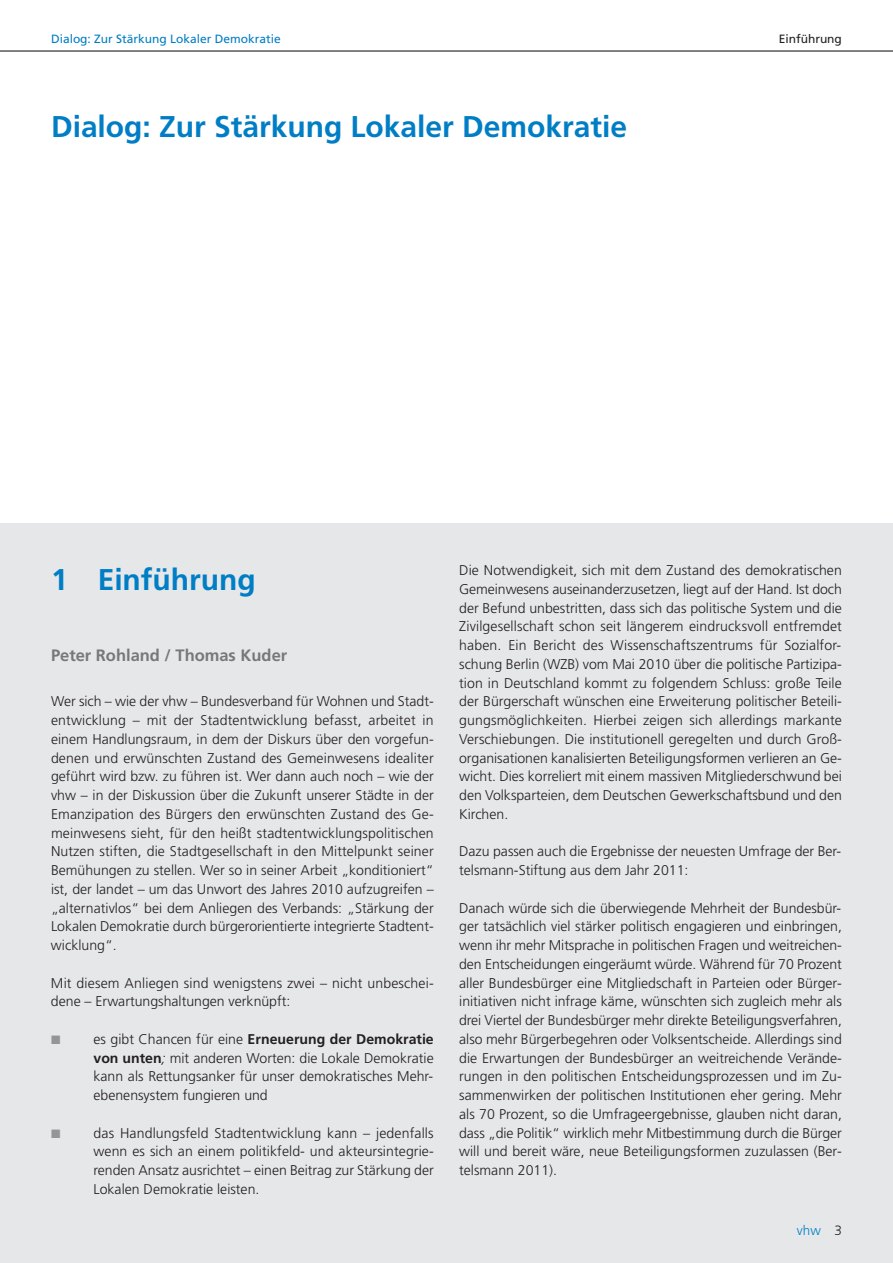
<style>
.page{position:relative;width:893px;height:1263px;background:#fff}
.page>*{position:absolute;margin:0;border:0;box-sizing:border-box;transform-origin:0 0}
.t1{font:700 30px "Frutiger LT";color:#007ec5}
.t2{font:700 16.5px "Frutiger LT";color:#76787b}
.t3{font:300 14.1px/18.8px "Frutiger LT";color:#231f20;text-align:justify}
.t4{font:300 13.5px "Frutiger LT";color:#007ec5}
.t5{font:12px "Frutiger LT";color:#007ec5}
.t6{font:12px "Frutiger LT";color:#231f20}
.s1{font-weight:700}
.s2{font-style:italic}
.s3{color:#231f20}
</style>
<div class="page">
<div style="left:0;top:523px;width:893px;height:740px;background:#e6e7e9"></div>
<hr style="left:0;top:50px;width:893px;height:2px;background:#231f20">
<p class="t5" style="left:51px;top:34px;width:231px">Dialog: Zur Stärkung Lokaler Demokratie</p>
<p class="t6" style="left:779px;top:34px;width:65px">Einführung</p>
<h1 class="t1" style="left:51px;top:115px;width:578px">Dialog: Zur Stärkung Lokaler Demokratie</h1>
<h1 class="t1" style="left:51px;top:568px;width:206px">1 Einführung</h1>
<p class="t2" style="left:51px;top:649px;width:238px">Peter Rohland / Thomas Kuder</p>
<p class="t3" style="left:51px;top:693px;width:384px">Wer sich – wie der vhw – Bundesverband für Wohnen und Stadt&shy;entwicklung – mit der Stadtentwicklung befasst, arbeitet in einem Handlungsraum, in dem der Diskurs über den vorgefun&shy;denen und erwünschten Zustand des Gemeinwesens idealiter geführt wird bzw. zu führen ist. Wer dann auch noch – wie der vhw – in der Diskussion über die Zukunft unserer Städte in der Emanzipation des Bürgers den erwünschten Zustand des Ge&shy;meinwesens sieht, für den heißt stadtentwicklungspolitischen Nutzen stiften, die Stadtgesellschaft in den Mittelpunkt seiner Bemühungen zu stellen. Wer so in seiner Arbeit „konditioniert“ ist, der landet – um das Unwort des Jahres 2010 aufzugreifen – „alternativlos“ bei dem Anliegen des Verbands: „Stärkung der Lokalen Demokratie durch bürgerorientierte integrierte Stadtent&shy;wicklung“.</p>
<p class="t3" style="left:51px;top:974px;width:384px">Mit diesem Anliegen sind wenigstens zwei – nicht unbeschei&shy;dene – Erwartungshaltungen verknüpft:</p>
<p class="t3" style="left:94px;top:1031px;width:342px">es gibt Chancen für eine <span class="s1">Erneuerung der Demokratie von unten</span><span class="s2">;</span> mit anderen Worten: die Lokale Demokratie kann als Rettungsanker für unser demokratisches Mehr&shy;ebenensystem fungieren und</p>
<p class="t3" style="left:94px;top:1124px;width:342px">das Handlungsfeld Stadtentwicklung kann – jedenfalls wenn es sich an einem politikfeld- und akteursintegrie&shy;renden Ansatz ausrichtet – einen Beitrag zur Stärkung der Lokalen Demokratie leisten.</p>
<p class="t3" style="left:459px;top:562px;width:384px">Die Notwendigkeit, sich mit dem Zustand des demokratischen Gemeinwesens auseinanderzusetzen, liegt auf der Hand. Ist doch der Befund unbestritten, dass sich das politische System und die Zivilgesellschaft schon seit längerem eindrucksvoll entfremdet haben. Ein Bericht des Wissenschaftszentrums für Sozialfor&shy;schung Berlin (WZB) vom Mai 2010 über die politische Partizipa&shy;tion in Deutschland kommt zu folgendem Schluss: große Teile der Bürgerschaft wünschen eine Erweiterung politischer Beteili&shy;gungsmöglichkeiten. Hierbei zeigen sich allerdings markante Verschiebungen. Die institutionell geregelten und durch Groß&shy;organisationen kanalisierten Beteiligungsformen verlieren an Ge&shy;wicht. Dies korreliert mit einem massiven Mitgliederschwund bei den Volksparteien, dem Deutschen Gewerkschaftsbund und den Kirchen.</p>
<p class="t3" style="left:459px;top:843px;width:383px">Dazu passen auch die Ergebnisse der neuesten Umfrage der Ber&shy;telsmann-Stiftung aus dem Jahr 2011:</p>
<p class="t3" style="left:459px;top:899px;width:384px">Danach würde sich die überwiegende Mehrheit der Bundesbür&shy;ger tatsächlich viel stärker politisch engagieren und einbringen, wenn ihr mehr Mitsprache in politischen Fragen und weitreichen&shy;den Entscheidungen eingeräumt würde. Während für 70 Prozent aller Bundesbürger eine Mitgliedschaft in Parteien oder Bürger&shy;initiativen nicht infrage käme, wünschten sich zugleich mehr als drei Viertel der Bundesbürger mehr direkte Beteiligungsverfahren, also mehr Bürgerbegehren oder Volksentscheide. Allerdings sind die Erwartungen der Bundesbürger an weitreichende Verände&shy;rungen in den politischen Entscheidungsprozessen und im Zu&shy;sammenwirken der politischen Institutionen eher gering. Mehr als 70 Prozent, so die Umfrageergebnisse, glauben nicht daran, dass „die Politik“ wirklich mehr Mitbestimmung durch die Bürger will und bereit wäre, neue Beteiligungsformen zuzulassen (Ber&shy;telsmann 2011).</p>
<p class="t4" style="left:797px;top:1225px;width:46px">vhw <span class="s3">3</span></p>
</div>
